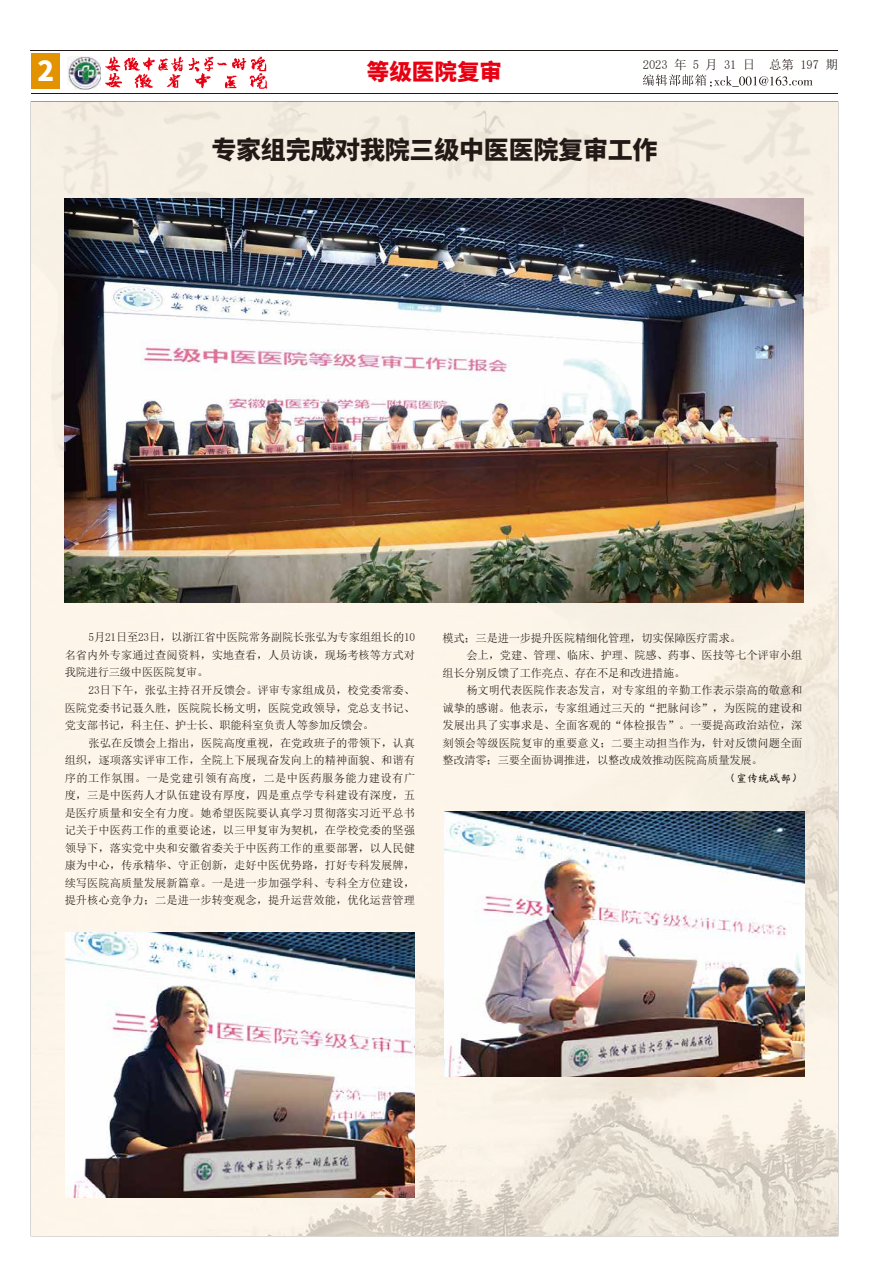
<style>
.page{position:relative;width:869px;height:1262px;background:#fff}
.page>*{position:absolute;margin:0;border:0;box-sizing:border-box;transform-origin:0 0}
.t1{font:800 27.5px "Source Han Sans CN";color:#fff}
.t2{font:800 25px "Source Han Sans CN";letter-spacing:-.01em;color:#221815}
.t3{font:800 22.5px "Source Han Sans CN";color:#e60012}
.t4{font:12.5px "Sim Sun";color:#221815}
.t5{font:11.25px/17.5px "Sim Sun";color:#221815;text-align:justify}
.t6{font:11.25px "Sim Sun";letter-spacing:-.02em;color:#221815}
.t7{font:500 11.25px "YRDZST";letter-spacing:-.02em;color:#221815}
</style>
<div class="page">
<svg style="left:643px;top:74px;width:169px;height:13px"></svg>
<hr style="left:30px;top:50px;width:807px;height:1px;background:#221815">
<hr style="left:31px;top:93px;width:806px;height:1px;background:#221815">
<img style="left:105px;top:73px;width:17px;height:15px">
<img style="left:134px;top:73px;width:20px;height:15px">
<img style="left:166px;top:73px;width:15px;height:15px">
<img style="left:194px;top:73px;width:17px;height:16px">
<img style="left:224px;top:75px;width:13px;height:14px">
<img style="left:249px;top:73px;width:19px;height:16px">
<img style="left:105px;top:56px;width:109px;height:16px">
<svg style="left:217px;top:58px;width:30px;height:12px"></svg>
<svg style="left:251px;top:56px;width:16px;height:16px"></svg>
<img style="left:68px;top:57px;width:33px;height:32px">
<div style="left:31px;top:53px;width:29px;height:35px;background:#e39300"></div>
<img style="left:31px;top:696px;width:806px;height:539px">
<img style="left:31px;top:102px;width:806px;height:594px">
<img style="left:65px;top:199px;width:738px;height:403px">
<img style="left:65px;top:932px;width:349px;height:265px">
<img style="left:444px;top:811px;width:359px;height:265px">
<h1 class="t1" style="left:37px;top:55px;width:18px">2</h1>
<h3 class="t3" style="left:367px;top:59px;width:136px">等级医院复审</h3>
<p class="t4" style="left:642px;top:58px;width:196px">2023 年 5 月 31 日 总第 197 期</p>
<h2 class="t2" style="left:211px;top:136px;width:447px">专家组完成对我院三级中医医院复审工作</h2>
<p class="t5" style="left:65px;top:628px;width:352px;text-indent:24px">5月21日至23日，以浙江省中医院常务副院长张弘为专家组组长的10名省内外专家通过查阅资料，实地查看，人员访谈，现场考核等方式对我院进行三级中医医院复审。</p>
<p class="t5" style="left:65px;top:681px;width:352px;text-indent:24px">23日下午，张弘主持召开反馈会。评审专家组成员，校党委常委、医院党委书记聂久胜，医院院长杨文明，医院党政领导，党总支书记、党支部书记，科主任、护士长、职能科室负责人等参加反馈会。</p>
<p class="t5" style="left:65px;top:733px;width:352px;text-indent:24px">张弘在反馈会上指出，医院高度重视，在党政班子的带领下，认真组织，逐项落实评审工作，全院上下展现奋发向上的精神面貌、和谐有序的工作氛围。一是党建引领有高度，二是中医药服务能力建设有广度，三是中医药人才队伍建设有厚度，四是重点学专科建设有深度，五是医疗质量和安全有力度。她希望医院要认真学习贯彻落实习近平总书记关于中医药工作的重要论述，以三甲复审为契机，在学校党委的坚强领导下，落实党中央和安徽省委关于中医药工作的重要部署，以人民健康为中心，传承精华、守正创新，走好中医优势路，打好专科发展牌，续写医院高质量发展新篇章。一是进一步加强学科、专科全方位建设，提升核心竞争力；二是进一步转变观念，提升运营效能，优化运营管理</p>
<p class="t6" style="left:442px;top:632px;width:300px">模式；三是进一步提升医院精细化管理，切实保障医疗需求。</p>
<p class="t5" style="left:466px;top:646px;width:337px">会上，党建、管理、临床、护理、院感、药事、医技等七个评审小组</p>
<p class="t6" style="left:442px;top:667px;width:244px">组长分别反馈了工作亮点、存在不足和改进措施。</p>
<p class="t5" style="left:466px;top:681px;width:337px">杨文明代表医院作表态发言，对专家组的辛勤工作表示崇高的敬意和</p>
<p class="t5" style="left:442px;top:698px;width:361px">诚挚的感谢。他表示，专家组通过三天的“把脉问诊”，为医院的建设和</p>
<p class="t5" style="left:442px;top:716px;width:361px">发展出具了实事求是、全面客观的“体检报告”。一要提高政治站位，深</p>
<p class="t5" style="left:442px;top:733px;width:361px">刻领会等级医院复审的重要意义；二要主动担当作为，针对反馈问题全面</p>
<p class="t6" style="left:442px;top:754px;width:321px">整改清零；三要全面协调推进，以整改成效推动医院高质量发展。</p>
<p class="t7" style="left:724px;top:771px;width:79px">（宣传统战部）</p>
</div>
